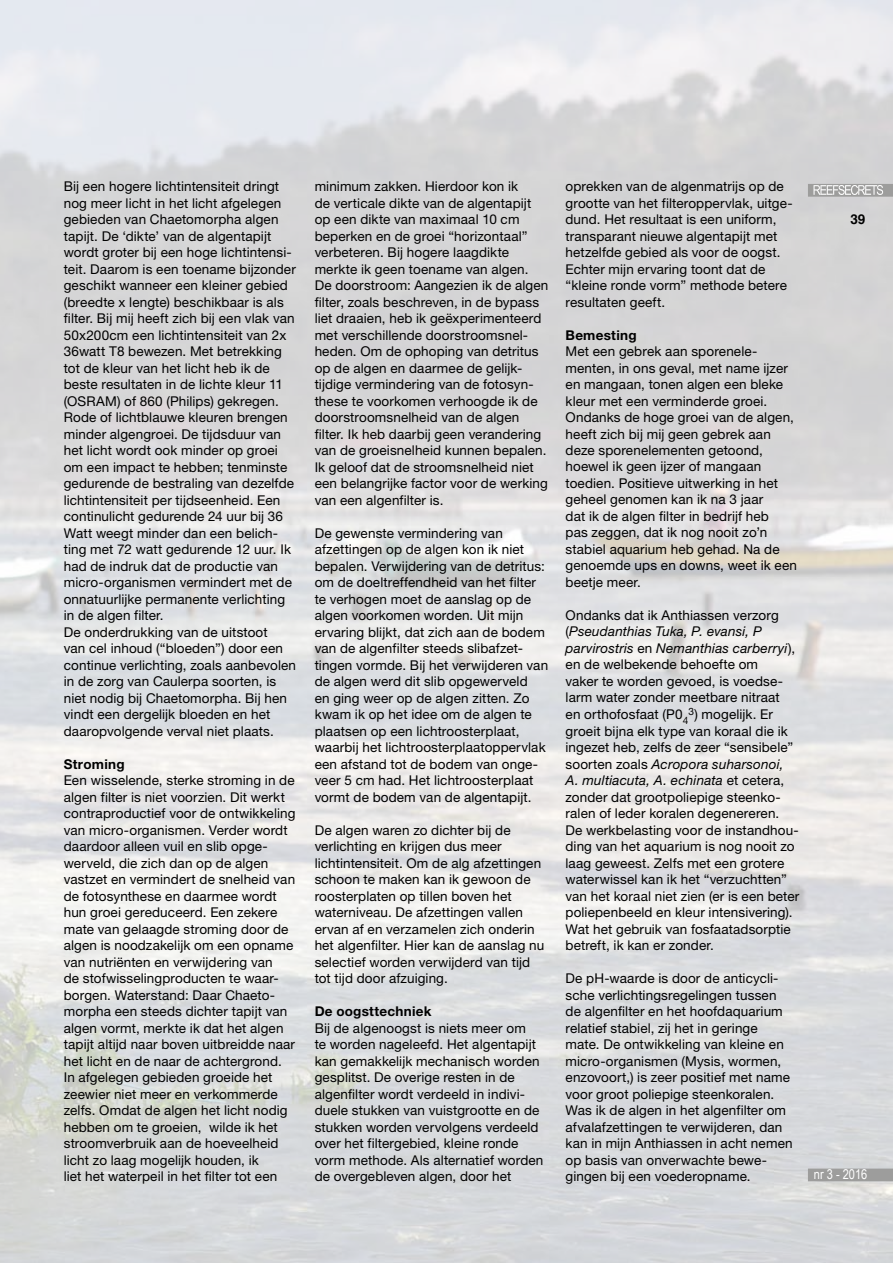
<style>
.page{position:relative;width:893px;height:1263px;background:#fff}
.page>*{position:absolute;margin:0;border:0;box-sizing:border-box;transform-origin:0 0}
.t1{font:13.5px/16.5px "Helvetica Neue LT Std";letter-spacing:.01em;color:#000}
.t2{font:700 13.5px "Helvetica Neue LT Std";letter-spacing:.02em;color:#000}
.t3{font:13.5px "Arial Narrow";color:#fff}
.t4{font:700 13.5px "Helvetica";color:#000}
.s1{font-style:italic}
</style>
<div class="page">
<div style="left:808px;top:184px;width:85px;height:13px;background:#9d9d9c"></div>
<svg style="left:813px;top:185px;width:70px;height:10px"></svg>
<div style="left:808px;top:1168px;width:85px;height:13px;background:#9d9d9c"></div>
<p class="t1" style="left:64px;top:178px;width:234px">Bij een hogere lichtintensiteit dringt nog meer licht in het licht afgelegen gebieden van Chaetomorpha algen tapijt. De ‘dikte’ van de algentapijt wordt groter bij een hoge lichtintensi&shy;teit. Daarom is een toename bijzonder geschikt wanneer een kleiner gebied (breedte x lengte) beschikbaar is als filter. Bij mij heeft zich bij een vlak van 50x200cm een lichtintensiteit van 2x 36watt T8 bewezen. Met betrekking tot de kleur van het licht heb ik de beste resultaten in de lichte kleur 11 (OSRAM) of 860 (Philips) gekregen.<br>Rode of lichtblauwe kleuren brengen minder algengroei. De tijdsduur van het licht wordt ook minder op groei om een impact te hebben; tenminste gedurende de bestraling van dezelfde lichtintensiteit per tijdseenheid. Een continulicht gedurende 24 uur bij 36<br>Watt weegt minder dan een belich&shy;ting met 72 watt gedurende 12 uur. Ik had de indruk dat de productie van micro-organismen vermindert met de onnatuurlijke permanente verlichting in de algen filter.<br>De onderdrukking van de uitstoot<br>van cel inhoud (“bloeden”) door een continue verlichting, zoals aanbevolen in de zorg van Caulerpa soorten, is niet nodig bij Chaetomorpha. Bij hen vindt een dergelijk bloeden en het daaropvolgende verval niet plaats.</p>
<p class="t2" style="left:64px;top:756px;width:62px">Stroming</p>
<p class="t1" style="left:64px;top:772px;width:233px">Een wisselende, sterke stroming in de algen filter is niet voorzien. Dit werkt contraproductief voor de ontwikkeling van micro-organismen. Verder wordt daardoor alleen vuil en slib opge&shy;werveld, die zich dan op de algen vastzet en vermindert de snelheid van de fotosynthese en daarmee wordt hun groei gereduceerd. Een zekere mate van gelaagde stroming door de algen is noodzakelijk om een opname van nutriënten en verwijdering van<br>de stofwisselingproducten te waar&shy;borgen. Waterstand: Daar Chaeto&shy;morpha een steeds dichter tapijt van algen vormt, merkte ik dat het algen tapijt altijd naar boven uitbreidde naar het licht en de naar de achtergrond.<br>In afgelegen gebieden groeide het zeewier niet meer en verkommerde zelfs. Omdat de algen het licht nodig hebben om te groeien, wilde ik het stroomverbruik aan de hoeveelheid licht zo laag mogelijk houden, ik<br>liet het waterpeil in het filter tot een</p>
<p class="t1" style="left:315px;top:178px;width:235px">minimum zakken. Hierdoor kon ik<br>de verticale dikte van de algentapijt op een dikte van maximaal 10 cm beperken en de groei “horizontaal” verbeteren. Bij hogere laagdikte merkte ik geen toename van algen.<br>De doorstroom: Aangezien ik de algen filter, zoals beschreven, in de bypass liet draaien, heb ik geëxperimenteerd met verschillende doorstroomsnel&shy;heden. Om de ophoping van detritus op de algen en daarmee de gelijk&shy;tijdige vermindering van de fotosyn&shy;these te voorkomen verhoogde ik de doorstroomsnelheid van de algen filter. Ik heb daarbij geen verandering van de groeisnelheid kunnen bepalen.<br>Ik geloof dat de stroomsnelheid niet een belangrijke factor voor de werking van een algenfilter is.</p>
<p class="t1" style="left:315px;top:524px;width:235px">De gewenste vermindering van afzettingen op de algen kon ik niet bepalen. Verwijdering van de detritus: om de doeltreffendheid van het filter te verhogen moet de aanslag op de algen voorkomen worden. Uit mijn ervaring blijkt, dat zich aan de bodem van de algenfilter steeds slibafzet&shy;tingen vormde. Bij het verwijderen van de algen werd dit slib opgewerveld<br>en ging weer op de algen zitten. Zo kwam ik op het idee om de algen te plaatsen op een lichtroosterplaat, waarbij het lichtroosterplaatoppervlak een afstand tot de bodem van onge&shy;veer 5 cm had. Het lichtroosterplaat vormt de bodem van de algentapijt.</p>
<p class="t1" style="left:315px;top:821px;width:231px">De algen waren zo dichter bij de verlichting en krijgen dus meer lichtintensiteit. Om de alg afzettingen schoon te maken kan ik gewoon de roosterplaten op tillen boven het waterniveau. De afzettingen vallen ervan af en verzamelen zich onderin het algenfilter. Hier kan de aanslag nu selectief worden verwijderd van tijd tot tijd door afzuiging.</p>
<p class="t2" style="left:315px;top:1003px;width:118px">De oogsttechniek</p>
<p class="t1" style="left:315px;top:1019px;width:230px">Bij de algenoogst is niets meer om<br>te worden nageleefd. Het algentapijt kan gemakkelijk mechanisch worden gesplitst. De overige resten in de algenfilter wordt verdeeld in indivi&shy;duele stukken van vuistgrootte en de stukken worden vervolgens verdeeld over het filtergebied, kleine ronde vorm methode. Als alternatief worden de overgebleven algen, door het</p>
<p class="t1" style="left:566px;top:178px;width:229px">oprekken van de algenmatrijs op de grootte van het filteroppervlak, uitge&shy;dund. Het resultaat is een uniform, transparant nieuwe algentapijt met hetzelfde gebied als voor de oogst.<br>Echter mijn ervaring toont dat de “kleine ronde vorm” methode betere resultaten geeft.</p>
<p class="t2" style="left:566px;top:326px;width:73px">Bemesting</p>
<p class="t1" style="left:566px;top:343px;width:233px">Met een gebrek aan sporenele&shy;menten, in ons geval, met name ijzer en mangaan, tonen algen een bleke kleur met een verminderde groei.<br>Ondanks de hoge groei van de algen, heeft zich bij mij geen gebrek aan deze sporenelementen getoond, hoewel ik geen ijzer of mangaan toedien. Positieve uitwerking in het geheel genomen kan ik na 3 jaar<br>dat ik de algen filter in bedrijf heb<br>pas zeggen, dat ik nog nooit zo’n stabiel aquarium heb gehad. Na de genoemde ups en downs, weet ik een beetje meer.</p>
<p class="t1" style="left:566px;top:607px;width:235px">Ondanks dat ik Anthiassen verzorg (<span class="s1">Pseudanthias Tuka, P. evansi, P parvirostris</span> en <span class="s1">Nemanthias carberryi</span>), en de welbekende behoefte om<br>vaker te worden gevoed, is voedse&shy;larm water zonder meetbare nitraat<br>en orthofosfaat (P0<sub>4</sub><sup>3</sup>) mogelijk. Er groeit bijna elk type van koraal die ik ingezet heb, zelfs de zeer “sensibele” soorten zoals <span class="s1">Acropora suharsonoi, A. multiacuta, A. echinata</span> et cetera, zonder dat grootpoliepige steenko&shy;ralen of leder koralen degenereren.<br>De werkbelasting voor de instandhou&shy;ding van het aquarium is nog nooit zo laag geweest. Zelfs met een grotere waterwissel kan ik het “verzuchtten” van het koraal niet zien (er is een beter poliepenbeeld en kleur intensivering).<br>Wat het gebruik van fosfaatadsorptie betreft, ik kan er zonder.</p>
<p class="t1" style="left:566px;top:970px;width:229px">De pH-waarde is door de anticycli&shy;sche verlichtingsregelingen tussen de algenfilter en het hoofdaquarium relatief stabiel, zij het in geringe mate. De ontwikkeling van kleine en micro-organismen (Mysis, wormen, enzovoort,) is zeer positief met name voor groot poliepige steenkoralen.<br>Was ik de algen in het algenfilter om afvalafzettingen te verwijderen, dan kan in mijn Anthiassen in acht nemen op basis van onverwachte bewe&shy;gingen bij een voederopname.</p>
<p class="t4" style="left:850px;top:211px;width:17px">39</p>
<p class="t3" style="left:814px;top:1164px;width:55px">nr 3 - 2016</p>
</div>
